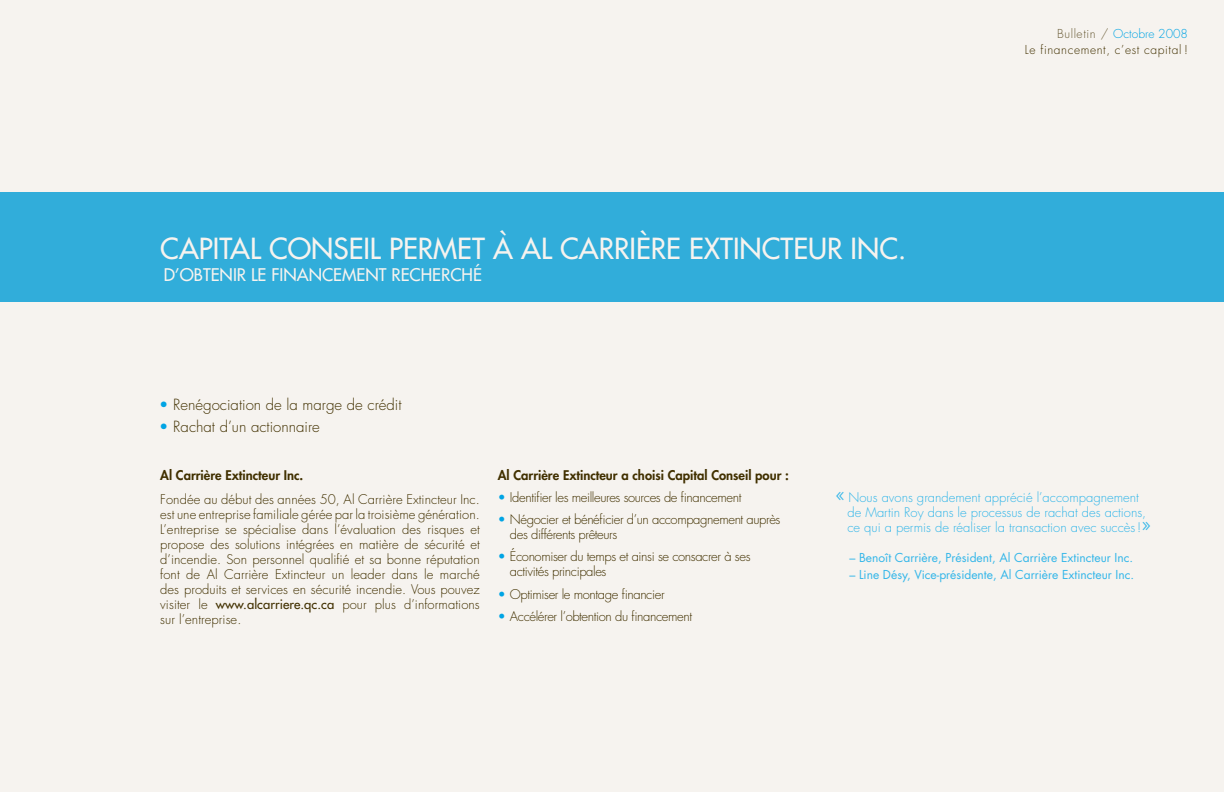
<style>
.page{position:relative;width:1224px;height:792px;background:#f6f3ef}
.page>*{position:absolute;margin:0;border:0;box-sizing:border-box;transform-origin:0 0}
.t1{font:28.3px "Futura";color:#f6f3ef}
.t2{font:17px "Futura";color:#f6f3ef}
.t3{font:300 15px "Futura";color:#413000}
.t4{font:300 13px/15px "Futura";letter-spacing:-.03em;color:#413000}
.t5{font:300 13px/15px "Futura";color:#33b6e9}
.t6{font:800 13px "Futura";color:#413000}
.t7{font:12px "Futura";color:#33b6e9}
.t8{font:300 12px/16.5px "Futura";letter-spacing:.05em;color:#413000;text-align:right}
.s1{color:#00a4e4}
.s2{color:#675933}
.s3{font-weight:400}
.s4{font-size:25px}
</style>
<div class="page">
<div style="left:0;top:192px;width:1224px;height:110px;background:#31adda"></div>
<h1 class="t1" style="left:160px;top:231px;width:747px">CAPITAL CONSEIL PERMET À AL CARRIÈRE EXTINCTEU R INC.</h1>
<h2 class="t2" style="left:164px;top:264px;width:49px">D’OBTENI</h2>
<h2 class="t2" style="left:237px;top:264px;width:131px">R LE FINANCEMENT</h2>
<h2 class="t2" style="left:391px;top:264px;width:92px">RECHERCHÉ</h2>
<p class="t3" style="left:159px;top:394px;width:244px"><span class="s1">•</span> Renégociation de la marge de crédit</p>
<p class="t3" style="left:159px;top:417px;width:162px"><span class="s1">•</span> Rachat d’un actionnaire</p>
<p class="t8" style="left:1025px;top:25px;width:165px"><span class="s2">Bulletin /</span> <span class="s1">Octobre 2008<br></span>Le financement, c’est capital !</p>
<p class="t6" style="left:160px;top:466px;width:145px">Al Carrière Extincteur Inc.</p>
<p class="t4" style="left:160px;top:492px;width:321px;text-align:justify">Fondée au début des années 50, Al Carrière Extincteur Inc. est une entreprise familiale gérée par la troisième génération.<br>L’entreprise se spécialise dans l’évaluation des risques et propose des solutions intégrées en matière de sécurité et d’incendie. Son personnel qualifié et sa bonne réputation font de Al Carrière Extincteur un leader dans le marché des produits et services en sécurité incendie. Vous pouvez visiter le <span class="s3">www.alcarriere.qc.ca</span> pour plus d’informations sur l’entreprise.</p>
<p class="t6" style="left:498px;top:466px;width:293px">Al Carrière Extincteur a choisi Capital Conseil pour :</p>
<p class="t4" style="left:498px;top:490px;width:245px"><span class="s1">•</span> Identifier les meilleures sources de financement</p>
<p class="t4" style="left:510px;top:512px;width:272px;text-indent:-12px"><span class="s1">•</span> Négocier et bénéficier d’un accompagnement auprès des différents prêteurs</p>
<p class="t4" style="left:510px;top:549px;width:242px;text-indent:-12px"><span class="s1">•</span> Économiser du temps et ainsi se consacrer à ses activités principales</p>
<p class="t4" style="left:498px;top:587px;width:168px"><span class="s1">•</span> Optimiser le montage financier</p>
<p class="t4" style="left:498px;top:609px;width:196px"><span class="s1">•</span> Accélérer l’obtention du financement</p>
<p class="t5" style="left:847px;top:490px;width:305px;text-indent:-12px"><span class="s4">«</span> Nous avons grandement apprécié l’accompagnement de Martin Roy dans le processus de rachat des actions, ce qui a permis de réaliser la transaction avec succès!<span class="s4">»</span></p>
<p class="t7" style="left:849px;top:549px;width:285px">– Benoît Carrière, Président, Al Carrière Extincteur Inc.</p>
<p class="t7" style="left:849px;top:566px;width:286px">– Line Désy, Vice-présidente, Al Carrière Extincteur Inc.</p>
</div>
